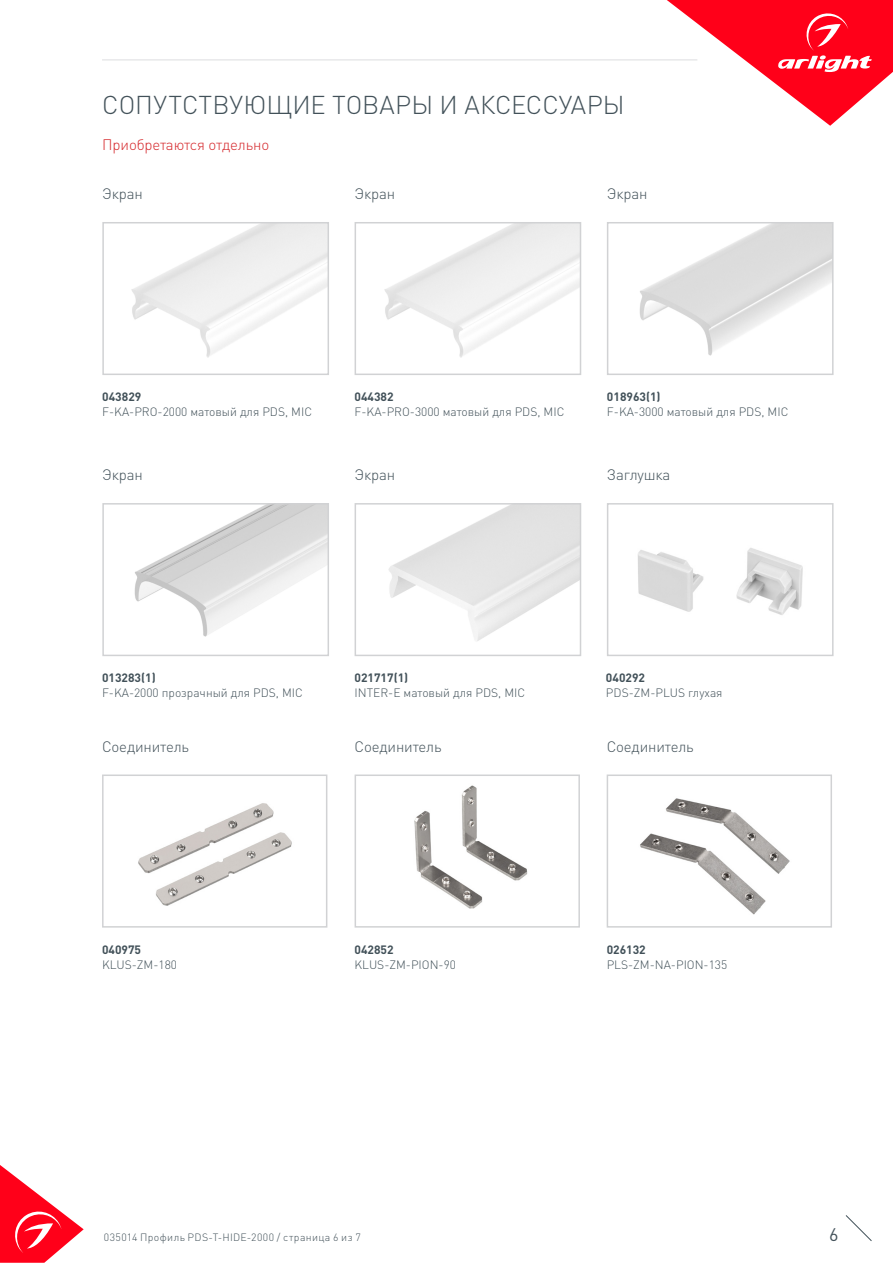
<style>
.page{position:relative;width:893px;height:1263px;background:#fff}
.page>*{position:absolute;margin:0;border:0;box-sizing:border-box;transform-origin:0 0}
.t1{font:300 25.5px "DIN Pro";color:#425159}
.t2{font:18px "DIN Pro";color:#425159}
.t3{font:300 15px "DIN Pro";letter-spacing:-.01em;color:#425159}
.t4{font:300 15px "DIN Pro";letter-spacing:-.01em;color:#d5262a}
.t5{font:300 12px "DIN Pro";color:#425159}
.t6{font:700 12px "DIN Pro";color:#425159}
.t7{font:300 10.5px "DIN Pro";letter-spacing:.04em;color:#425159}
</style>
<div class="page">
<svg style="left:0;top:1165px;width:84px;height:98px"></svg>
<svg style="left:845px;top:1215px;width:27px;height:26px"></svg>
<svg style="left:667px;top:0;width:226px;height:126px"></svg>
<hr style="left:102px;top:60px;width:595px;height:1px;background:#dcdddf">
<img style="left:138px;top:803px;width:154px;height:103px">
<div style="left:102px;top:774px;width:225px;height:153px;border:2px solid #d1d2d4"></div>
<img style="left:414px;top:785px;width:114px;height:124px">
<div style="left:355px;top:774px;width:225px;height:153px;border:2px solid #d1d2d4"></div>
<img style="left:640px;top:798px;width:150px;height:117px">
<div style="left:607px;top:774px;width:225px;height:153px;border:2px solid #d1d2d4"></div>
<div style="left:102px;top:222px;width:227px;height:153px;border:2px solid #d1d2d4"></div>
<div style="left:355px;top:222px;width:226px;height:153px;border:2px solid #d1d2d4"></div>
<img style="left:388px;top:506px;width:190px;height:135px">
<div style="left:355px;top:503px;width:226px;height:153px;border:2px solid #d1d2d4"></div>
<img style="left:134px;top:506px;width:192px;height:131px">
<div style="left:102px;top:503px;width:227px;height:153px;border:2px solid #d1d2d4"></div>
<img style="left:640px;top:225px;width:190px;height:131px">
<div style="left:607px;top:222px;width:226px;height:153px;border:2px solid #d1d2d4"></div>
<img style="left:638px;top:548px;width:165px;height:67px">
<div style="left:607px;top:503px;width:226px;height:153px;border:2px solid #d1d2d4"></div>
<p class="t1" style="left:102px;top:87px;width:524px">СОПУТСТВУЮЩИЕ ТОВАРЫ И АКСЕССУАРЫ</p>
<p class="t4" style="left:102px;top:134px;width:168px">Приобретаются отдельно</p>
<p class="t3" style="left:102px;top:184px;width:42px">Экран</p>
<p class="t3" style="left:355px;top:184px;width:42px">Экран</p>
<p class="t3" style="left:607px;top:184px;width:42px">Экран</p>
<p class="t6" style="left:102px;top:389px;width:41px">043829</p>
<p class="t5" style="left:102px;top:403px;width:211px">F-KA-PRO-2000 матовый для PDS, MIC</p>
<p class="t3" style="left:102px;top:464px;width:42px">Экран</p>
<p class="t6" style="left:355px;top:389px;width:41px">044382</p>
<p class="t5" style="left:355px;top:403px;width:211px">F-KA-PRO-3000 матовый для PDS, MIC</p>
<p class="t3" style="left:355px;top:464px;width:42px">Экран</p>
<p class="t6" style="left:607px;top:389px;width:55px">018963(1)</p>
<p class="t5" style="left:607px;top:403px;width:183px">F-KA-3000 матовый для PDS, MIC</p>
<p class="t3" style="left:607px;top:464px;width:65px">Заглушка</p>
<p class="t6" style="left:102px;top:670px;width:55px">013283(1)</p>
<p class="t5" style="left:102px;top:684px;width:202px">F-KA-2000 прозрачный для PDS, MIC</p>
<p class="t6" style="left:355px;top:670px;width:55px">021717(1)</p>
<p class="t5" style="left:355px;top:684px;width:172px">INTER-E матовый для PDS, MIC</p>
<p class="t6" style="left:606px;top:670px;width:41px">040292</p>
<p class="t5" style="left:606px;top:684px;width:118px">PDS-ZM-PLUS глухая</p>
<p class="t3" style="left:102px;top:736px;width:89px">Соединитель</p>
<p class="t3" style="left:355px;top:736px;width:89px">Соединитель</p>
<p class="t3" style="left:607px;top:736px;width:89px">Соединитель</p>
<p class="t6" style="left:102px;top:942px;width:41px">040975</p>
<p class="t5" style="left:102px;top:956px;width:77px">KLUS-ZM-180</p>
<p class="t6" style="left:355px;top:942px;width:41px">042852</p>
<p class="t5" style="left:355px;top:956px;width:103px">KLUS-ZM-PION-90</p>
<p class="t6" style="left:607px;top:942px;width:41px">026132</p>
<p class="t5" style="left:607px;top:956px;width:122px">PLS-ZM-NA-PION-135</p>
<p class="t7" style="left:104px;top:1230px;width:258px">035014 Профиль PDS-T-HIDE-2000 / страница 6 из 7</p>
<h2 class="t2" style="left:829px;top:1222px;width:11px">6</h2>
</div>
